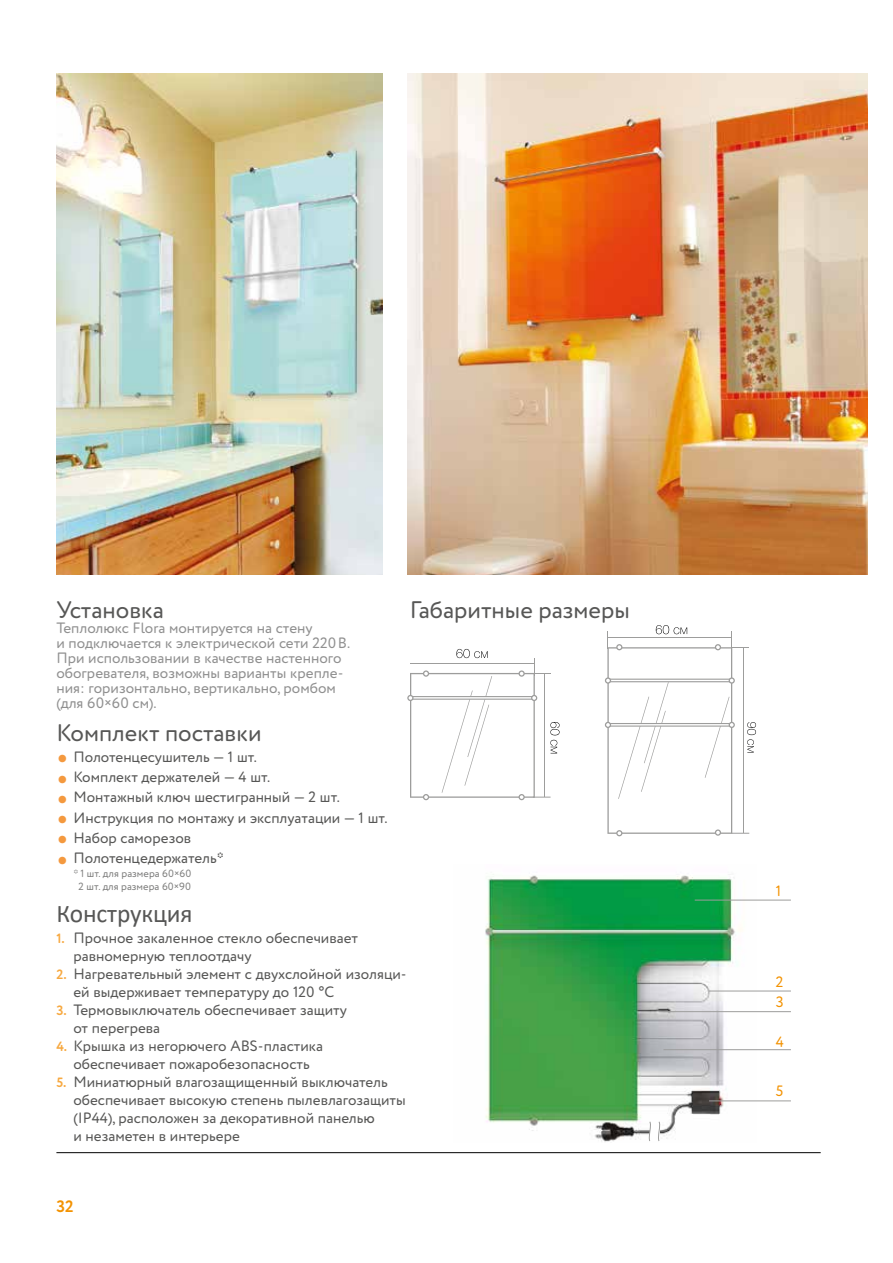
<style>
.page{position:relative;width:893px;height:1263px;background:#fff}
.page>*{position:absolute;margin:0;border:0;box-sizing:border-box;transform-origin:0 0}
.t1{font:25.5px "Calibri";letter-spacing:-.005em;color:#575756}
.t2{font:24px "Circe Rounded";color:#575756}
.t3{font:700 16.5px "Circe Rounded";color:#f39200}
.t4{font:15px/18px "Circe Rounded";color:#575756}
.t5{font:15px/15px "Circe Rounded";color:#909090}
.t6{font:15px "Circe Rounded";color:#f39200}
.t7{font:10.5px/13.5px "Circe Rounded";color:#7e7e7d;text-align:center}
.s1{font-family:"Calibri";font-size:24px;color:#f4993f}
.s2{font-weight:700;font-size:13.5px;color:#f7a941}
</style>
<div class="page">
<img style="left:485px;top:874px;width:272px;height:268px">
<img style="left:56px;top:73px;width:327px;height:501px">
<img style="left:408px;top:73px;width:459px;height:501px">
<hr style="left:56px;top:1152px;width:765px;height:1px;background:#000">
<hr style="left:695px;top:900px;width:96px;height:1px;background:#9d9d9c">
<hr style="left:708px;top:991px;width:83px;height:1px;background:#9d9d9c">
<hr style="left:709px;top:1100px;width:82px;height:1px;background:#9d9d9c">
<hr style="left:663px;top:1011px;width:128px;height:1px;background:#9d9d9c">
<hr style="left:663px;top:1049px;width:128px;height:1px;background:#9d9d9c">
<div style="left:650px;top:1120px;width:9px;height:21px;background:#fff"></div>
<svg style="left:648px;top:1121px;width:13px;height:21px"></svg>
<svg style="left:407px;top:649px;width:153px;height:151px"></svg>
<svg style="left:605px;top:625px;width:151px;height:211px"></svg>
<h2 class="t2" style="left:56px;top:596px;width:109px">Установка</h2>
<p class="t5" style="left:56px;top:621px;width:295px">Теплолюкс Flora монтируется на стену<br>и подключается к электрической сети 220В.<br>При использовании в качестве настенного обогревателя, возможны варианты крепле&shy;ния: горизонтально, вертикально, ромбом (для 60×60 см).</p>
<h2 class="t2" style="left:56px;top:719px;width:207px">Комплект поставки</h2>
<p class="t4" style="left:56px;top:748px;width:202px"><span class="s1">•</span> Полотенцесушитель — 1 шт.</p>
<p class="t4" style="left:56px;top:768px;width:215px"><span class="s1">•</span> Комплект держателей — 4 шт.</p>
<p class="t4" style="left:56px;top:789px;width:285px"><span class="s1">•</span> Монтажный ключ шестигранный — 2 шт.</p>
<p class="t4" style="left:56px;top:809px;width:333px"><span class="s1">•</span> Инструкция по монтажу и эксплуатации — 1 шт.</p>
<p class="t4" style="left:56px;top:829px;width:136px"><span class="s1">•</span> Набор саморезов</p>
<p class="t4" style="left:56px;top:849px;width:169px"><span class="s1">•</span> Полотенцедержатель*</p>
<p class="t7" style="left:73px;top:867px;width:119px">* 1 шт. для размера 60×60<br>2 шт. для размера 60×90</p>
<h2 class="t2" style="left:410px;top:596px;width:221px">Габаритные размеры</h2>
<h1 class="t1" style="left:56px;top:896px;width:138px">Конструкция</h1>
<p class="t4" style="left:73px;top:930px;width:286px;text-indent:-17px"><span class="s2">1.</span> Прочное закаленное стекло обеспечивает равномерную теплоотдачу</p>
<p class="t4" style="left:73px;top:966px;width:335px;text-indent:-17px"><span class="s2">2.</span> Нагревательный элемент с двухслойной изоляци&shy;ей выдерживает температуру до 120 °С</p>
<p class="t4" style="left:73px;top:1002px;width:275px;text-indent:-17px"><span class="s2">3.</span> Термовыключатель обеспечивает защиту от перегрева</p>
<p class="t4" style="left:56px;top:1038px;width:268px;text-align:center"><span class="s2">4.</span> Крышка из негорючего ABS-пластика обеспечивает пожаробезопасность</p>
<p class="t4" style="left:73px;top:1074px;width:334px;text-indent:-17px"><span class="s2">5.</span> Миниатюрный влагозащищенный выключатель обеспечивает высокую степень пылевлагозащиты (IP44), расположен за декоративной панелью<br>и незаметен в интерьере</p>
<p class="t3" style="left:56px;top:1197px;width:19px">32</p>
<p class="t6" style="left:776px;top:882px;width:7px">1</p>
<p class="t6" style="left:776px;top:973px;width:9px">2</p>
<p class="t6" style="left:776px;top:993px;width:9px">3</p>
<p class="t6" style="left:776px;top:1033px;width:10px">4</p>
<p class="t6" style="left:776px;top:1082px;width:9px">5</p>
</div>
